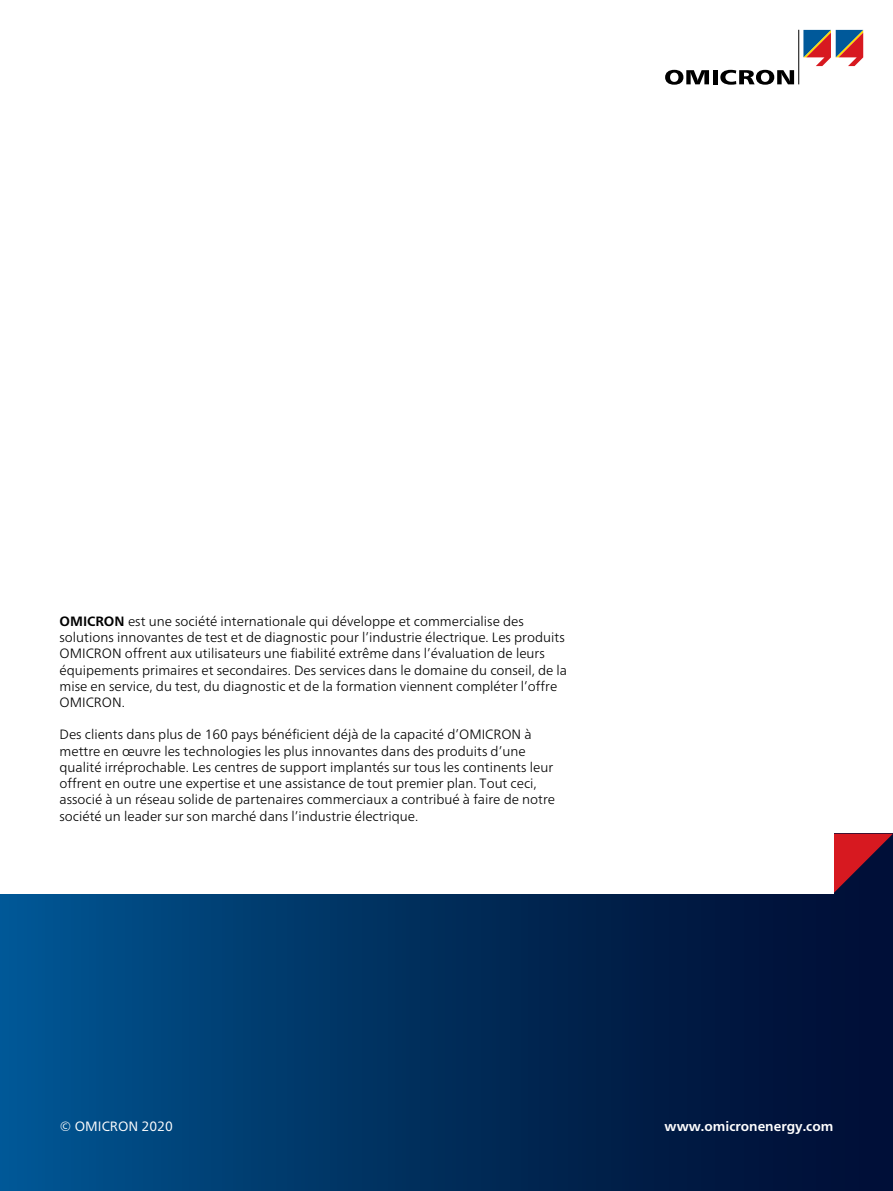
<style>
.page{position:relative;width:893px;height:1191px;background:#fff}
.page>*{position:absolute;margin:0;border:0;box-sizing:border-box;transform-origin:0 0}
.t1{font:300 13.5px/16.2px "Frutiger Neue LTW1 G";color:#000}
.t2{font:700 13.5px "Frutiger Neue LTW1 G";color:#fff}
.t3{font:13.5px "Frutiger Neue LTW1 G";color:#fff}
.s1{font-weight:700}
</style>
<div class="page">
<div style="left:0;top:833px;width:893px;height:358px;background:linear-gradient(to right,#02558f,#010a2e)"></div>
<svg style="left:833px;top:833px;width:60px;height:60px;background:#6c172f"></svg>
<div style="left:0;top:0;width:833px;height:893px;background:#fff"></div>
<svg style="left:665px;top:70px;width:44px;height:15px"></svg>
<div style="left:712px;top:70px;width:5px;height:14px;background:#000"></div>
<svg style="left:720px;top:70px;width:74px;height:15px"></svg>
<hr style="left:798px;top:30px;width:1px;height:54px;background:#000">
<svg style="left:803px;top:30px;width:60px;height:36px"></svg>
<p class="t1" style="left:60px;top:613px;width:509px"><span class="s1">OMICRON</span> est une société internationale qui développe et commercialise des solutions innovantes de test et de diagnostic pour l’industrie électrique. Les produits OMICRON offrent aux utilisateurs une fiabilité extrême dans l’évaluation de leurs équipements primaires et secondaires. Des services dans le domaine du conseil, de la mise en service, du test, du diagnostic et de la formation viennent compléter l’offre OMICRON.</p>
<p class="t1" style="left:60px;top:726px;width:497px">Des clients dans plus de 160 pays bénéficient déjà de la capacité d’OMICRON à mettre en œuvre les technologies les plus innovantes dans des produits d’une qualité irréprochable. Les centres de support implantés sur tous les continents leur offrent en outre une expertise et une assistance de tout premier plan. Tout ceci, associé à un réseau solide de partenaires commerciaux a contribué à faire de notre société un leader sur son marché dans l’industrie électrique.</p>
<p class="t3" style="left:60px;top:1118px;width:115px">© OMICRON 2020</p>
<p class="t2" style="left:665px;top:1118px;width:170px">www.omicronenergy.com</p>
</div>
